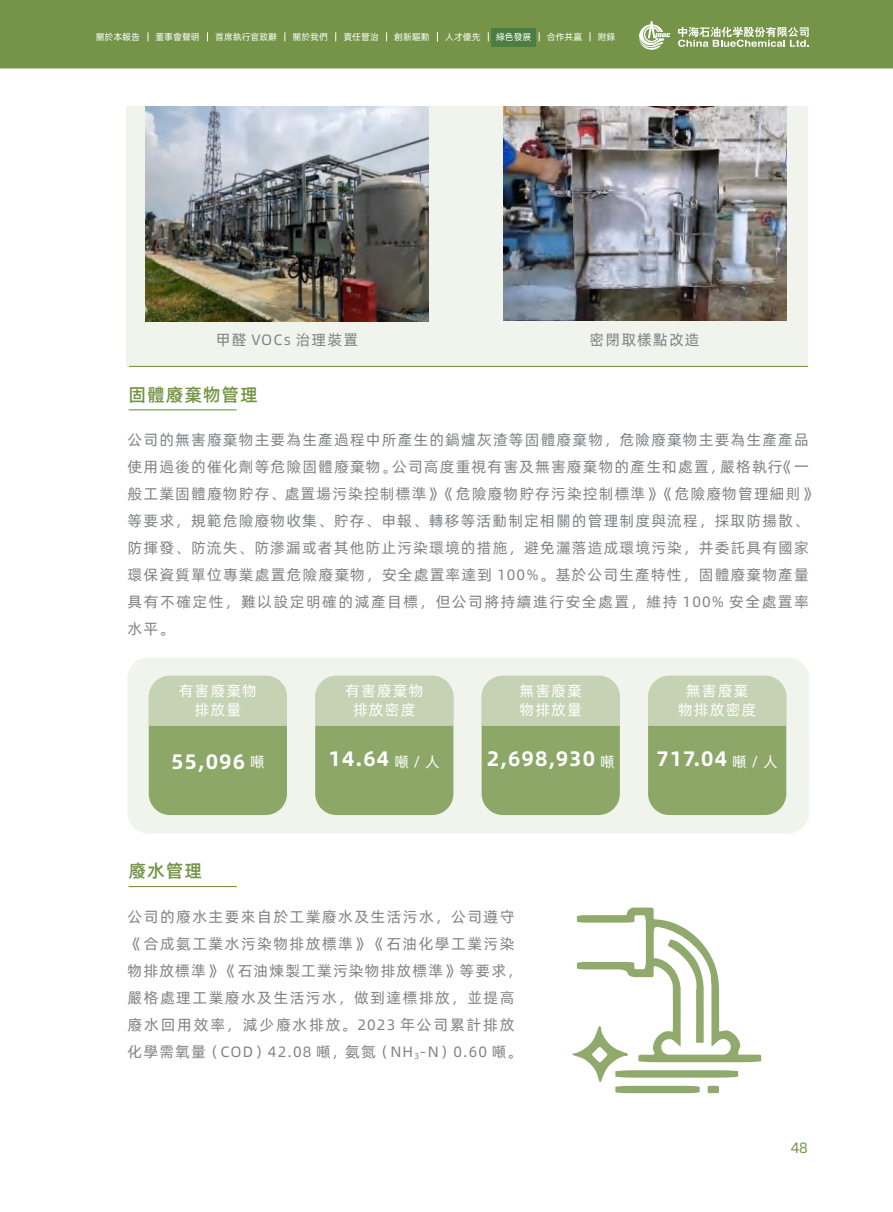
<style>
.page{position:relative;width:893px;height:1212px;background:#fff}
.page>*{position:absolute;margin:0;border:0;box-sizing:border-box;transform-origin:0 0}
.t1{font:21px "Alibaba Pu Hui Ti B";letter-spacing:.05em;color:#fff}
.t2{font:18px "Alibaba Pu Hui Ti M";letter-spacing:.05em;color:#759448}
.t3{font:15px/27px "Alibaba Pu Hui Ti R";letter-spacing:.075em;color:#808285}
.t4{font:15px/27px "Alibaba Pu Hui Ti R";letter-spacing:.095em;color:#808285}
.t5{font:15px/18.8px "Alibaba Pu Hui Ti R";letter-spacing:.075em;color:#fff;text-align:center}
.t6{font:15px "Alibaba Pu Hui Ti R";color:#759448}
.t7{font:9px "Alibaba Pu Hui Ti R";color:#fff}
.s1{font-family:"Alibaba Pu Hui Ti R";font-size:15px}
</style>
<div class="page">
<div style="left:0;top:0;width:893px;height:68px;background:#759448"></div>
<div style="left:492px;top:28px;width:44px;height:18px;background:#4c7e43"></div>
<svg style="left:639px;top:21px;width:31px;height:29px"></svg>
<svg style="left:678px;top:27px;width:131px;height:20px;background:#a8bb8b"></svg>
<div style="left:126px;top:106px;width:682px;height:260px;background:#f1f4ed"></div>
<div style="left:127px;top:657px;width:682px;height:176px;background:#f1f4ed;border-radius:21px"></div>
<hr style="left:129px;top:409px;width:108px;height:1px;background:#759448">
<hr style="left:129px;top:366px;width:679px;height:1px;background:#759448">
<img style="left:145px;top:106px;width:284px;height:215px">
<img style="left:503px;top:106px;width:283px;height:214px">
<div style="left:149px;top:676px;width:138px;height:139px;background:#8da769;border-radius:21px"></div>
<div style="left:149px;top:676px;width:138px;height:50px;background:#c5d2b3"></div>
<div style="left:315px;top:676px;width:138px;height:139px;background:#8da769;border-radius:21px"></div>
<div style="left:315px;top:676px;width:138px;height:50px;background:#c5d2b3"></div>
<div style="left:482px;top:676px;width:138px;height:139px;background:#8da769;border-radius:21px"></div>
<div style="left:482px;top:676px;width:138px;height:50px;background:#c5d2b3"></div>
<div style="left:648px;top:676px;width:138px;height:139px;background:#8da769;border-radius:21px"></div>
<div style="left:648px;top:676px;width:138px;height:50px;background:#c5d2b3"></div>
<hr style="left:129px;top:886px;width:108px;height:1px;background:#759448">
<svg style="left:572px;top:907px;width:189px;height:186px"></svg>
<p class="t7" style="left:96px;top:30px;width:46px">關於本報告</p>
<p class="t7" style="left:155px;top:30px;width:46px">董事會聲明</p>
<p class="t7" style="left:215px;top:30px;width:63px">首席執行官致辭</p>
<p class="t7" style="left:293px;top:30px;width:37px">關於我們</p>
<p class="t7" style="left:343px;top:30px;width:37px">責任管治</p>
<p class="t7" style="left:394px;top:30px;width:37px">創新驅動</p>
<p class="t7" style="left:445px;top:30px;width:37px">人才優先</p>
<p class="t7" style="left:496px;top:30px;width:37px">綠色發展</p>
<p class="t7" style="left:547px;top:30px;width:37px">合作共贏</p>
<p class="t7" style="left:598px;top:30px;width:19px">附錄</p>
<p class="t3" style="left:216px;top:326px;width:144px">甲醛 VOCs 治理裝置</p>
<p class="t3" style="left:590px;top:326px;width:112px">密閉取樣點改造</p>
<p class="t2" style="left:129px;top:380px;width:131px">固體廢棄物管理</p>
<p class="t3" style="left:128px;top:425px;width:690px">公司的無害廢棄物主要為生產過程中所產生的鍋爐灰渣等固體廢棄物，危險廢棄物主要為生產產品使用過後的催化劑等危險固體廢棄物。公司高度重視有害及無害廢棄物的產生和處置，嚴格執行《一般工業固體廢物貯存、處置場污染控制標準》《危險廢物貯存污染控制標準》《危險廢物管理細則》等要求，規範危險廢物收集、貯存、申報、轉移等活動制定相關的管理制度與流程，採取防揚散、防揮發、防流失、防滲漏或者其他防止污染環境的措施，避免灑落造成環境污染，并委託具有國家環保資質單位專業處置危險廢棄物，安全處置率達到 100%。基於公司生產特性，固體廢棄物產量具有不確定性，難以設定明確的減產目標，但公司將持續進行安全處置，維持 100% 安全處置率水平。</p>
<p class="t5" style="left:179px;top:681px;width:80px">有害廢棄物排放量</p>
<p class="t5" style="left:345px;top:681px;width:80px">有害廢棄物排放密度</p>
<p class="t5" style="left:519px;top:681px;width:64px;text-align:left">無害廢棄物排放量</p>
<p class="t5" style="left:678px;top:681px;width:80px">無害廢棄物排放密度</p>
<h1 class="t1" style="left:487px;top:742px;width:129px">2,698,930 <span class="s1">噸</span></h1>
<h1 class="t1" style="left:171px;top:745px;width:95px">55,096 <span class="s1">噸</span></h1>
<h1 class="t1" style="left:656px;top:742px;width:123px">717.04 <span class="s1">噸 / 人</span></h1>
<h1 class="t1" style="left:329px;top:742px;width:113px">14.64 <span class="s1">噸 / 人</span></h1>
<p class="t2" style="left:129px;top:857px;width:75px">廢水管理</p>
<p class="t4" style="left:128px;top:902px;width:396px">公司的廢水主要來自於工業廢水及生活污水，公司遵守《合成氨工業水污染物排放標準》《石油化學工業污染物排放標準》《石油煉製工業污染物排放標準》等要求，嚴格處理工業廢水及生活污水，做到達標排放，並提高廢水回用效率，減少廢水排放。2023 年公司累計排放化學需氧量（COD）42.08 噸，氨氮（NH<sub>3</sub>-N）0.60 噸。</p>
<p class="t6" style="left:791px;top:1136px;width:19px">48</p>
</div>
